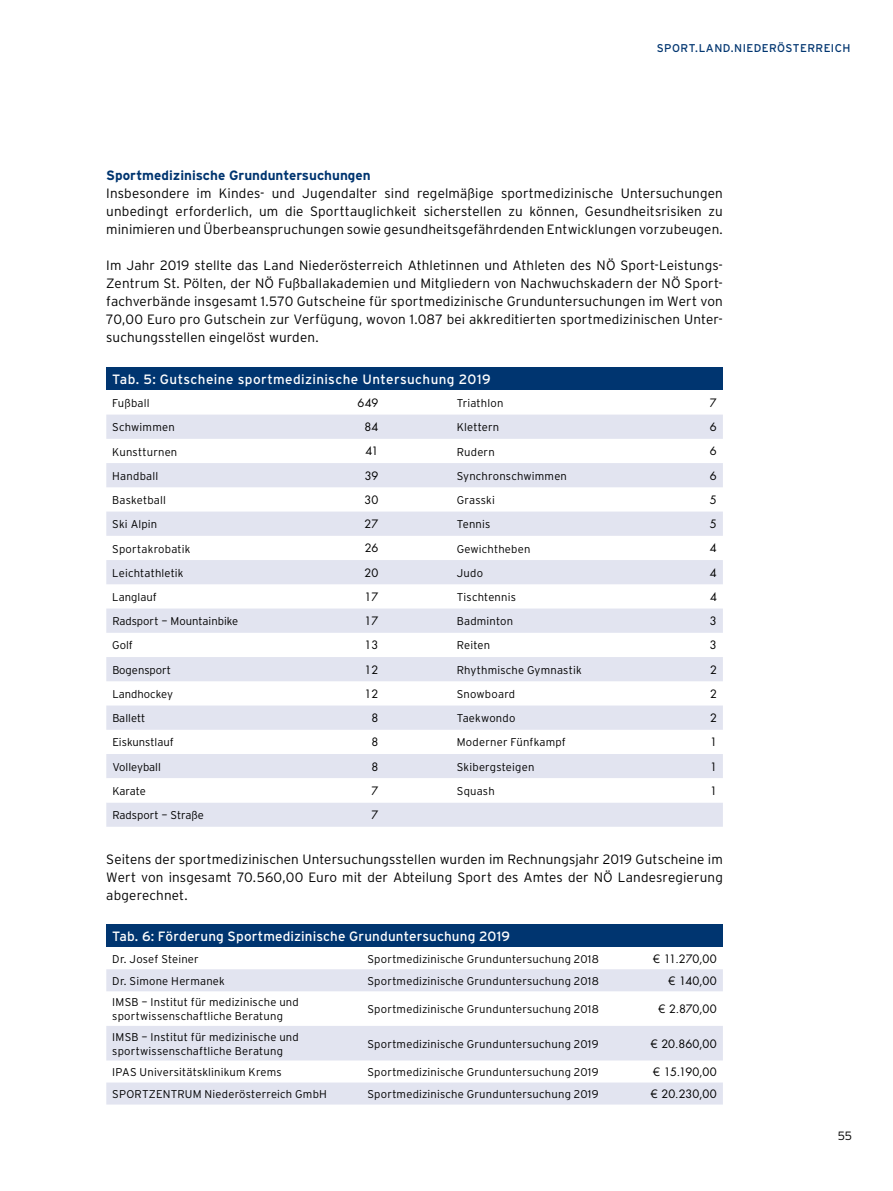
<style>
.page{position:relative;width:893px;height:1191px;background:#fff}
.page>*{position:absolute;margin:0;border:0;box-sizing:border-box;transform-origin:0 0}
.t1{font:300 13.5px/18px "Interstate Plus";letter-spacing:.01em;color:#000;text-align:justify}
.t2{font:13.5px "Interstate Plus";letter-spacing:.015em;color:#fff}
.t3{font:700 13.5px "Interstate Plus";color:#003570}
.t4{font:300 12px "Interstate Plus";color:#000}
.t5{font:300 11.25px/13.5px "Interstate Plus";letter-spacing:.015em;color:#000}
.t6{font:11.25px "Futura LT";letter-spacing:.01em;color:#000}
.t7{font:11.25px "Interstate Plus";letter-spacing:.035em;color:#003570}
.t8{font:300 11.25px "Interstate Plus";letter-spacing:-.005em;color:#000}
</style>
<div class="page">
<div style="left:106px;top:367px;width:617px;height:23px;background:#003570"></div>
<svg style="left:106px;top:414px;width:617px;height:412px;fill:#e2e4f0"></svg>
<svg style="left:106px;top:778px;width:617px;height:24px"></svg>
<div style="left:106px;top:924px;width:617px;height:23px;background:#003570"></div>
<svg style="left:106px;top:969px;width:617px;height:135px;fill:#e2e4f0"></svg>
<p class="t7" style="left:657px;top:41px;width:195px">SPORT.LAND.NIEDERÖSTERREICH</p>
<p class="t3" style="left:106px;top:168px;width:266px">Sportmedizinische Grunduntersuchungen</p>
<p class="t1" style="left:106px;top:184px;width:618px">Insbesondere im Kindes- und Jugendalter sind regelmäßige sportmedizinische Untersuchungen unbedingt erforderlich, um die Sporttauglichkeit sicherstellen zu können, Gesundheitsrisiken zu minimieren und Überbeanspruchungen sowie gesundheitsgefährdenden Entwicklungen vorzubeugen.</p>
<p class="t1" style="left:106px;top:256px;width:618px;text-align:left">Im Jahr 2019 stellte das Land Niederösterreich Athletinnen und Athleten des NÖ Sport-Leistungs-- Zentrum St. Pölten, der NÖ Fußballakademien und Mitgliedern von Nachwuchskadern der NÖ Sport&shy;fachverbände insgesamt 1.570 Gutscheine für sportmedizinische Grunduntersuchungen im Wert von 70,00 Euro pro Gutschein zur Verfügung, wovon 1.087 bei akkreditierten sportmedizinischen Unter&shy;suchungsstellen eingelöst wurden.</p>
<p class="t2" style="left:112px;top:372px;width:380px">Tab. 5: Gutscheine sportmedizinische Untersuchung 2019</p>
<p class="t5" style="left:112px;top:396px;width:39px">Fußball</p>
<p class="t6" style="left:357px;top:395px;width:22px">649</p>
<p class="t5" style="left:457px;top:396px;width:48px">Triathlon</p>
<p class="t6" style="left:710px;top:395px;width:8px">7</p>
<p class="t5" style="left:112px;top:420px;width:64px">Schwimmen</p>
<p class="t6" style="left:364px;top:420px;width:16px">84</p>
<p class="t5" style="left:457px;top:420px;width:44px">Klettern</p>
<p class="t6" style="left:710px;top:420px;width:8px">6</p>
<p class="t5" style="left:112px;top:445px;width:67px">Kunstturnen</p>
<p class="t6" style="left:365px;top:444px;width:15px">41</p>
<p class="t5" style="left:457px;top:445px;width:40px">Rudern</p>
<p class="t6" style="left:710px;top:444px;width:8px">6</p>
<p class="t5" style="left:112px;top:469px;width:47px">Handball</p>
<p class="t6" style="left:365px;top:468px;width:15px">39</p>
<p class="t5" style="left:457px;top:469px;width:112px">Synchronschwimmen</p>
<p class="t6" style="left:710px;top:468px;width:8px">6</p>
<p class="t5" style="left:112px;top:493px;width:55px">Basketball</p>
<p class="t6" style="left:364px;top:492px;width:15px">30</p>
<p class="t5" style="left:457px;top:493px;width:40px">Grasski</p>
<p class="t6" style="left:710px;top:492px;width:8px">5</p>
<p class="t5" style="left:112px;top:517px;width:46px">Ski Alpin</p>
<p class="t6" style="left:365px;top:517px;width:15px">27</p>
<p class="t5" style="left:457px;top:517px;width:35px">Tennis</p>
<p class="t6" style="left:710px;top:517px;width:8px">5</p>
<p class="t5" style="left:112px;top:542px;width:80px">Sportakrobatik</p>
<p class="t6" style="left:365px;top:541px;width:15px">26</p>
<p class="t5" style="left:457px;top:542px;width:75px">Gewichtheben</p>
<p class="t6" style="left:710px;top:541px;width:8px">4</p>
<p class="t5" style="left:112px;top:566px;width:73px">Leichtathletik</p>
<p class="t6" style="left:365px;top:565px;width:15px">20</p>
<p class="t5" style="left:457px;top:566px;width:28px">Judo</p>
<p class="t6" style="left:710px;top:565px;width:8px">4</p>
<p class="t5" style="left:112px;top:590px;width:46px">Langlauf</p>
<p class="t6" style="left:364px;top:589px;width:15px">17</p>
<p class="t5" style="left:457px;top:590px;width:61px">Tischtennis</p>
<p class="t6" style="left:710px;top:589px;width:8px">4</p>
<p class="t5" style="left:112px;top:614px;width:127px">Radsport – Mountainbike</p>
<p class="t6" style="left:364px;top:613px;width:15px">17</p>
<p class="t5" style="left:457px;top:614px;width:58px">Badminton</p>
<p class="t6" style="left:710px;top:613px;width:8px">3</p>
<p class="t5" style="left:112px;top:638px;width:22px">Golf</p>
<p class="t6" style="left:364px;top:638px;width:15px">13</p>
<p class="t5" style="left:457px;top:638px;width:35px">Reiten</p>
<p class="t6" style="left:710px;top:638px;width:8px">3</p>
<p class="t5" style="left:112px;top:663px;width:60px">Bogensport</p>
<p class="t6" style="left:364px;top:662px;width:15px">12</p>
<p class="t5" style="left:457px;top:663px;width:126px">Rhythmische Gymnastik</p>
<p class="t6" style="left:710px;top:662px;width:8px">2</p>
<p class="t5" style="left:112px;top:687px;width:62px">Landhockey</p>
<p class="t6" style="left:364px;top:686px;width:15px">12</p>
<p class="t5" style="left:457px;top:687px;width:60px">Snowboard</p>
<p class="t6" style="left:710px;top:686px;width:8px">2</p>
<p class="t8" style="left:112px;top:712px;width:34px">Ballett</p>
<p class="t6" style="left:372px;top:710px;width:8px">8</p>
<p class="t5" style="left:457px;top:711px;width:60px">Taekwondo</p>
<p class="t6" style="left:710px;top:710px;width:8px">2</p>
<p class="t5" style="left:112px;top:735px;width:63px">Eiskunstlauf</p>
<p class="t6" style="left:372px;top:735px;width:8px">8</p>
<p class="t5" style="left:457px;top:735px;width:111px">Moderner Fünfkampf</p>
<p class="t6" style="left:710px;top:735px;width:8px">1</p>
<p class="t5" style="left:112px;top:760px;width:50px">Volleyball</p>
<p class="t6" style="left:372px;top:759px;width:8px">8</p>
<p class="t5" style="left:457px;top:760px;width:79px">Skibergsteigen</p>
<p class="t6" style="left:710px;top:759px;width:8px">1</p>
<p class="t5" style="left:112px;top:784px;width:35px">Karate</p>
<p class="t6" style="left:372px;top:783px;width:8px">7</p>
<p class="t5" style="left:457px;top:784px;width:39px">Squash</p>
<p class="t6" style="left:710px;top:783px;width:8px">1</p>
<p class="t5" style="left:112px;top:808px;width:93px">Radsport – Straße</p>
<p class="t6" style="left:372px;top:807px;width:8px">7</p>
<p class="t1" style="left:106px;top:850px;width:618px">Seitens der sportmedizinischen Untersuchungsstellen wurden im Rechnungsjahr 2019 Gutscheine im Wert von insgesamt 70.560,00 Euro mit der Abteilung Sport des Amtes der NÖ Landesregierung abgerechnet.</p>
<p class="t2" style="left:112px;top:929px;width:399px">Tab. 6: Förderung Sportmedizinische Grunduntersuchung 2019</p>
<p class="t5" style="left:112px;top:952px;width:88px">Dr. Josef Steiner</p>
<p class="t5" style="left:367px;top:952px;width:233px">Sportmedizinische Grunduntersuchung 2018</p>
<p class="t6" style="left:653px;top:951px;width:65px">€ 11.270,00</p>
<p class="t5" style="left:112px;top:974px;width:114px">Dr. Simone Hermanek</p>
<p class="t5" style="left:367px;top:974px;width:233px">Sportmedizinische Grunduntersuchung 2018</p>
<p class="t6" style="left:669px;top:973px;width:50px">€ 140,00</p>
<p class="t5" style="left:112px;top:995px;width:188px">IMSB – Institut für medizinische und sportwissenschaftliche Beratung</p>
<p class="t5" style="left:367px;top:1002px;width:233px">Sportmedizinische Grunduntersuchung 2018</p>
<p class="t6" style="left:658px;top:1001px;width:60px">€ 2.870,00</p>
<p class="t5" style="left:112px;top:1030px;width:188px">IMSB – Institut für medizinische und sportwissenschaftliche Beratung</p>
<p class="t5" style="left:367px;top:1037px;width:233px">Sportmedizinische Grunduntersuchung 2019</p>
<p class="t6" style="left:651px;top:1036px;width:68px">€ 20.860,00</p>
<p class="t5" style="left:112px;top:1065px;width:171px">IPAS Universitätsklinikum Krems</p>
<p class="t5" style="left:367px;top:1065px;width:233px">Sportmedizinische Grunduntersuchung 2019</p>
<p class="t6" style="left:653px;top:1064px;width:65px">€ 15.190,00</p>
<p class="t5" style="left:112px;top:1087px;width:216px">SPORTZENTRUM Niederösterreich GmbH</p>
<p class="t5" style="left:367px;top:1087px;width:233px">Sportmedizinische Grunduntersuchung 2019</p>
<p class="t6" style="left:651px;top:1086px;width:67px">€ 20.230,00</p>
<p class="t4" style="left:838px;top:1129px;width:16px">55</p>
</div>
